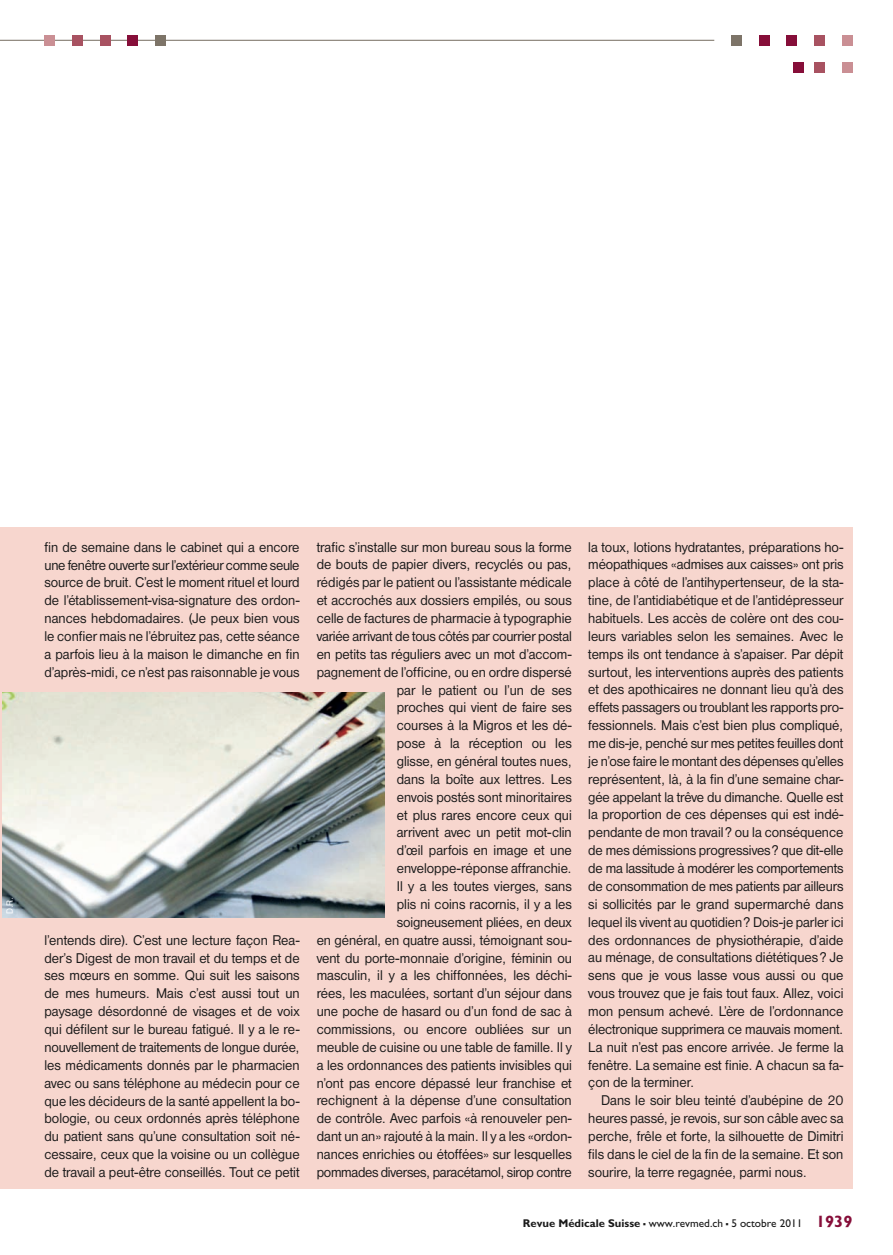
<style>
.page{position:relative;width:893px;height:1255px;background:#fff}
.page>*{position:absolute;margin:0;border:0;box-sizing:border-box;transform-origin:0 0}
.t1{font:14.7px/17.9px "Nimbus Sans D";color:#1a1a1a;text-align:justify;scale:.95 1}
.t2{font:14.7px "Nimbus Sans D";letter-spacing:-.02em;color:#1a1a1a;scale:.95 1}
.t3{font:11.25px "Gill Sans";color:#1a1a1a}
.t4{font:9.45px "Nimbus Sans D";color:#fff;scale:.95 1}
.s1{font-weight:700}
.s2{font-weight:700;font-size:16.5px}
.s3{font-weight:700;font-size:16.5px;color:#860e39}
</style>
<div class="page">
<hr style="left:0;top:40px;width:714px;height:1px;background:#7d7468">
<div style="left:45px;top:35px;width:10px;height:11px;background:#ca8f94"></div>
<div style="left:72px;top:35px;width:11px;height:11px;background:#a85261"></div>
<div style="left:100px;top:35px;width:10px;height:11px;background:#a85261"></div>
<div style="left:127px;top:35px;width:11px;height:11px;background:#860e39"></div>
<div style="left:155px;top:35px;width:11px;height:11px;background:#7d7468"></div>
<div style="left:731px;top:35px;width:11px;height:11px;background:#7d7468"></div>
<div style="left:759px;top:35px;width:10px;height:11px;background:#860e39"></div>
<div style="left:786px;top:35px;width:11px;height:11px;background:#860e39"></div>
<div style="left:814px;top:35px;width:11px;height:11px;background:#a85261"></div>
<div style="left:842px;top:35px;width:10px;height:11px;background:#ca8f94"></div>
<div style="left:814px;top:63px;width:11px;height:10px;background:#a85261"></div>
<div style="left:842px;top:63px;width:10px;height:10px;background:#ca8f94"></div>
<div style="left:793px;top:63px;width:11px;height:10px;background:#860e39"></div>
<div style="left:0;top:527px;width:852px;height:661px;background:#f7d6ce"></div>
<img style="left:2px;top:692px;width:382px;height:225px">
<p class="t4" style="left:4px;top:914px;width:20px;rotate:-90deg">D.R.</p>
<p class="t1" style="left:45px;top:537px;width:270px">fin de semaine dans le cabinet qui a encore une fenêtre ouverte sur l’extérieur comme seule source de bruit. C’est le moment rituel et lourd de l’établissement-visa-signature des ordon&shy;nances hebdomadaires. (Je peux bien vous le confier mais ne l’ébruitez pas, cette séance a parfois lieu à la maison le dimanche en fin d’après-midi, ce n’est pas raisonnable je vous</p>
<p class="t1" style="left:45px;top:930px;width:270px">l’entends dire). C’est une lecture façon Rea&shy;der’s Digest de mon travail et du temps et de ses mœurs en somme. Qui suit les saisons de mes humeurs. Mais c’est aussi tout un paysage désordonné de visages et de voix qui défilent sur le bureau fatigué. Il y a le re&shy;nouvellement de traitements de longue durée, les médicaments donnés par le pharmacien avec ou sans téléphone au médecin pour ce que les décideurs de la santé appellent la bo&shy;bologie, ou ceux ordonnés après téléphone du patient sans qu’une consultation soit né&shy;cessaire, ceux que la voisine ou un collègue de travail a peut-être conseillés. Tout ce petit</p>
<p class="t1" style="left:317px;top:537px;width:270px;text-align:right">trafic s’installe sur mon bureau sous la forme de bouts de papier divers, recyclés ou pas, rédigés par le patient ou l’assistante médicale et accrochés aux dossiers empilés, ou sous celle de factures de pharmacie à typographie variée arrivant de tous côtés par courrier postal en petits tas réguliers avec un mot d’accom&shy;pagnement de l’officine, ou en ordre dispersé par le patient ou l’un de ses<br>proches qui vient de faire ses<br>courses à la Migros et les dé-<br>pose à la réception ou les<br>glisse, en général toutes nues,<br>dans la boîte aux lettres. Les<br>envois postés sont minoritaires<br>et plus rares encore ceux qui<br>arrivent avec un petit mot-clin<br>d’œil parfois en image et une enveloppe-réponse affranchie.<br>Il y a les toutes vierges, sans<br>plis ni coins racornis, il y a les soigneusement pliées, en deux<br>en général, en quatre aussi, témoignant sou&shy;vent du porte-monnaie d’origine, féminin ou masculin, il y a les chiffonnées, les déchi&shy;rées, les maculées, sortant d’un séjour dans une poche de hasard ou d’un fond de sac à commissions, ou encore oubliées sur un meuble de cuisine ou une table de famille. Il y a les ordonnances des patients invisibles qui n’ont pas encore dépassé leur franchise et rechignent à la dépense d’une consultation de contrôle. Avec parfois «à renouveler pen&shy;dant un an» rajouté à la main. Il y a les «ordon&shy;nances enrichies ou étoffées» sur lesquelles pommades diverses, paracétamol, sirop contre</p>
<p class="t1" style="left:588px;top:537px;width:270px">la toux, lotions hydratantes, préparations ho-</p>
<p class="t1" style="left:588px;top:555px;width:270px">méopathiques «admises aux caisses» ont pris</p>
<p class="t1" style="left:588px;top:573px;width:270px">place à côté de l’antihypertenseur, de la sta-</p>
<p class="t1" style="left:588px;top:591px;width:270px">tine, de l’antidiabétique et de l’antidépresseur</p>
<p class="t1" style="left:588px;top:609px;width:270px">habituels. Les accès de colère ont des cou-</p>
<p class="t1" style="left:588px;top:626px;width:270px">leurs variables selon les semaines. Avec le</p>
<p class="t1" style="left:588px;top:644px;width:270px">temps ils ont tendance à s’apaiser. Par dépit</p>
<p class="t1" style="left:588px;top:662px;width:270px">surtout, les interventions auprès des patients</p>
<p class="t1" style="left:588px;top:680px;width:270px">et des apothicaires ne donnant lieu qu’à des</p>
<p class="t1" style="left:588px;top:698px;width:270px">effets passagers ou troublant les rapports pro-</p>
<p class="t1" style="left:588px;top:716px;width:270px">fessionnels. Mais c’est bien plus compliqué,</p>
<p class="t1" style="left:588px;top:734px;width:270px">me dis-je, penché sur mes petites feuilles dont</p>
<p class="t1" style="left:588px;top:751px;width:270px">je n’ose faire le montant des dépenses qu’elles</p>
<p class="t1" style="left:588px;top:769px;width:270px">représentent, là, à la fin d’une semaine char-</p>
<p class="t1" style="left:588px;top:787px;width:270px">gée appelant la trêve du dimanche. Quelle est</p>
<p class="t1" style="left:588px;top:805px;width:270px">la proportion de ces dépenses qui est indé-</p>
<p class="t1" style="left:588px;top:823px;width:270px">pendante de mon travail ? ou la conséquence</p>
<p class="t1" style="left:588px;top:841px;width:270px">de mes démissions progressives? que dit-elle</p>
<p class="t2" style="left:588px;top:860px;width:270px">de ma lassitude à modérer les comportements</p>
<p class="t1" style="left:588px;top:876px;width:270px">de consommation de mes patients par ailleurs</p>
<p class="t1" style="left:588px;top:894px;width:270px">si sollicités par le grand supermarché dans</p>
<p class="t1" style="left:588px;top:912px;width:270px">lequel ils vivent au quotidien? Dois-je parler ici</p>
<p class="t1" style="left:588px;top:930px;width:270px">des ordonnances de physiothérapie, d’aide</p>
<p class="t1" style="left:588px;top:948px;width:270px">au ménage, de consultations diététiques? Je</p>
<p class="t1" style="left:588px;top:966px;width:270px">sens que je vous lasse vous aussi ou que</p>
<p class="t1" style="left:588px;top:984px;width:270px">vous trouvez que je fais tout faux. Allez, voici</p>
<p class="t1" style="left:588px;top:1001px;width:270px">mon pensum achevé. L’ère de l’ordonnance</p>
<p class="t1" style="left:588px;top:1019px;width:270px">électronique supprimera ce mauvais moment.</p>
<p class="t1" style="left:588px;top:1037px;width:270px">La nuit n’est pas encore arrivée. Je ferme la</p>
<p class="t1" style="left:588px;top:1055px;width:270px">fenêtre. La semaine est finie. A chacun sa fa-</p>
<p class="t1" style="left:588px;top:1073px;width:113px">çon de la terminer.</p>
<p class="t1" style="left:601px;top:1091px;width:257px">Dans le soir bleu teinté d’aubépine de 20</p>
<p class="t1" style="left:588px;top:1109px;width:270px">heures passé, je revois, sur son câble avec sa</p>
<p class="t1" style="left:588px;top:1126px;width:270px">perche, frêle et forte, la silhouette de Dimitri</p>
<p class="t1" style="left:588px;top:1144px;width:270px">fils dans le ciel de la fin de la semaine. Et son</p>
<p class="t1" style="left:588px;top:1162px;width:232px">sourire, la terre regagnée, parmi nous.</p>
<p class="t3" style="left:523px;top:1216px;width:331px"><span class="s1">Revue Médicale Suisse</span> <span class="s2">–</span> www.revmed.ch <span class="s2">–</span> 5 octobre 2011 <span class="s3">1939</span></p>
</div>
